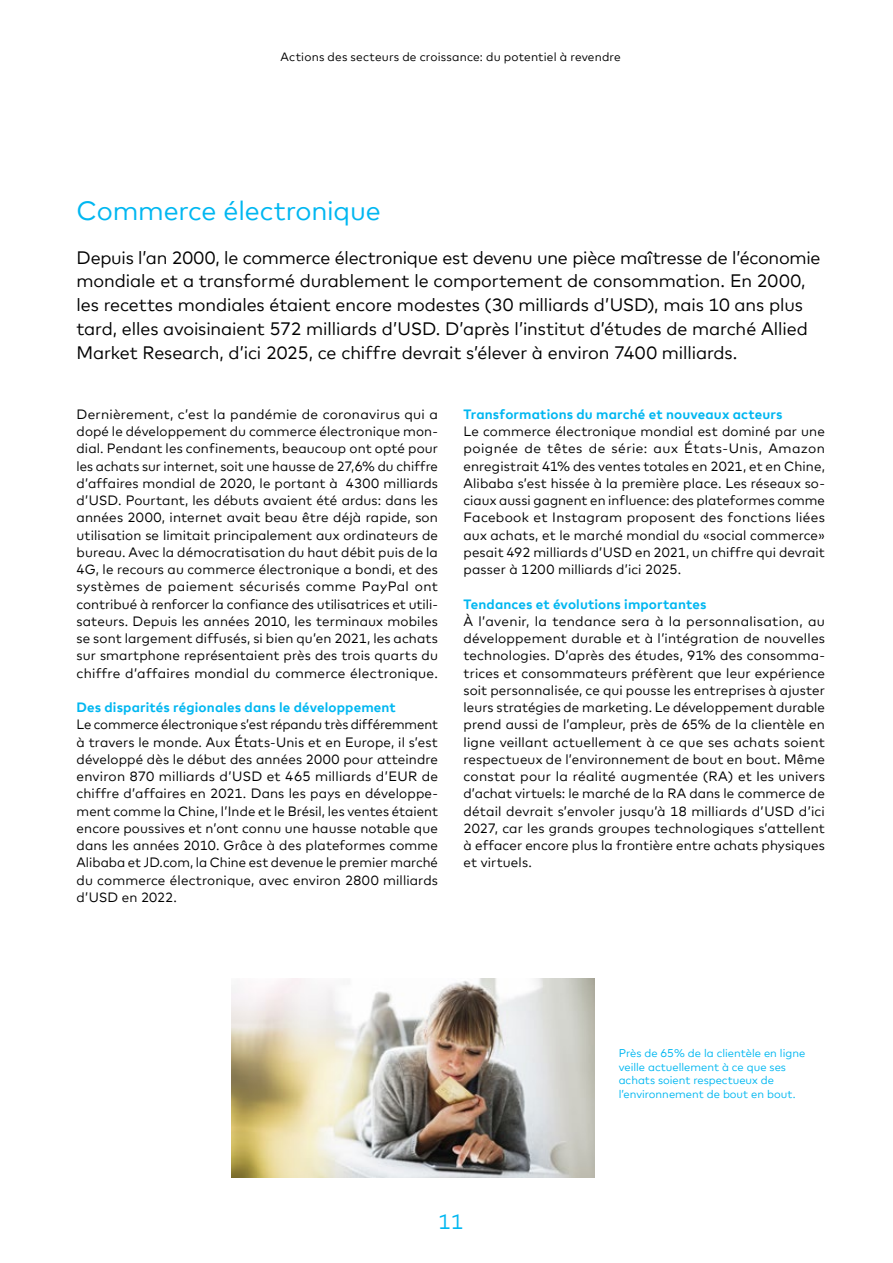
<style>
.page{position:relative;width:893px;height:1263px;background:#fff}
.page>*{position:absolute;margin:0;border:0;box-sizing:border-box;transform-origin:0 0}
.t1{font:27px "Cler Mark Text";letter-spacing:-.005em;color:#00b7f1}
.t2{font:21px "Cler Mark Text";color:#00b7f1}
.t3{font:18px/24px "Cler Mark Text";letter-spacing:-.005em;color:#000}
.t4{font:13.5px/17.2px "Cler Mark Text";letter-spacing:.01em;color:#000;text-align:justify}
.t5{font:700 13.5px "Cler Mark Text";letter-spacing:.01em;color:#00b7f1}
.t6{font:12px "Cler Mark Text";letter-spacing:.015em;color:#000}
.t7{font:11.25px/13.5px "Cler Mark Text";color:#00b7f1}
</style>
<div class="page">
<img style="left:232px;top:978px;width:362px;height:200px">
<p class="t6" style="left:281px;top:47px;width:342px">Actions des secteurs de croissance: du potentiel à revendre</p>
<h1 class="t1" style="left:77px;top:190px;width:306px">Commerce électronique</h1>
<p class="t3" style="left:77px;top:244px;width:745px">Depuis l’an 2000, le commerce électronique est devenu une pièce maîtresse de l’économie mondiale et a transformé durablement le comportement de consommation. En 2000, les recettes mondiales étaient encore modestes (30 milliards d’USD), mais 10 ans plus tard, elles avoisinaient 572 milliards d’USD. D’après l’institut d’études de marché Allied Market Research, d’ici 2025, ce chiffre devrait s’élever à environ 7400 milliards.</p>
<p class="t4" style="left:77px;top:404px;width:363px">Dernièrement, c’est la pandémie de coronavirus qui a dopé le développement du commerce électronique mon&shy;dial. Pendant les confinements, beaucoup ont opté pour les achats sur internet, soit une hausse de 27,6% du chiffre d’affaires mondial de 2020, le portant à 4300 milliards d’USD. Pourtant, les débuts avaient été ardus: dans les années 2000, internet avait beau être déjà rapide, son utilisation se limitait principalement aux ordinateurs de bureau. Avec la démocratisation du haut débit puis de la 4G, le recours au commerce électronique a bondi, et des systèmes de paiement sécurisés comme PayPal ont contribué à renforcer la confiance des utilisatrices et utili&shy;sateurs. Depuis les années 2010, les terminaux mobiles se sont largement diffusés, si bien qu’en 2021, les achats sur smartphone représentaient près des trois quarts du chiffre d’affaires mondial du commerce électronique.</p>
<p class="t5" style="left:77px;top:697px;width:321px">Des disparités régionales dans le développement</p>
<p class="t4" style="left:77px;top:715px;width:363px">Le commerce électronique s’est répandu très différemment à travers le monde. Aux États-Unis et en Europe, il s’est développé dès le début des années 2000 pour atteindre environ 870 milliards d’USD et 465 milliards d’EUR de chiffre d’affaires en 2021. Dans les pays en développe&shy;ment comme la Chine, l’Inde et le Brésil, les ventes étaient encore poussives et n’ont connu une hausse notable que dans les années 2010. Grâce à des plateformes comme Alibaba et JD.com, la Chine est devenue le premier marché du commerce électronique, avec environ 2800 milliards d’USD en 2022.</p>
<p class="t5" style="left:463px;top:404px;width:321px">Transformations du marché et nouveaux acteurs</p>
<p class="t4" style="left:463px;top:422px;width:363px">Le commerce électronique mondial est dominé par une poignée de têtes de série: aux États-Unis, Amazon enregistrait 41% des ventes totales en 2021, et en Chine, Alibaba s’est hissée à la première place. Les réseaux so&shy;ciaux aussi gagnent en influence: des plateformes comme Facebook et Instagram proposent des fonctions liées aux achats, et le marché mondial du «social commerce» pesait 492 milliards d’USD en 2021, un chiffre qui devrait passer à 1200 milliards d’ici 2025.</p>
<p class="t5" style="left:463px;top:593px;width:244px">Tendances et évolutions importantes</p>
<p class="t4" style="left:463px;top:611px;width:363px">À l’avenir, la tendance sera à la personnalisation, au développement durable et à l’intégration de nouvelles technologies. D’après des études, 91% des consomma&shy;trices et consommateurs préfèrent que leur expérience soit personnalisée, ce qui pousse les entreprises à ajuster leurs stratégies de marketing. Le développement durable prend aussi de l’ampleur, près de 65% de la clientèle en ligne veillant actuellement à ce que ses achats soient respectueux de l’environnement de bout en bout. Même constat pour la réalité augmentée (RA) et les univers d’achat virtuels: le marché de la RA dans le commerce de détail devrait s’envoler jusqu’à 18 milliards d’USD d’ici 2027, car les grands groupes technologiques s’attellent à effacer encore plus la frontière entre achats physiques et virtuels.</p>
<p class="t7" style="left:619px;top:1045px;width:188px">Près de 65% de la clientèle en ligne veille actuellement à ce que ses achats soient respectueux de l’environnement de bout en bout.</p>
<h2 class="t2" style="left:438px;top:1206px;width:27px">11</h2>
</div>
